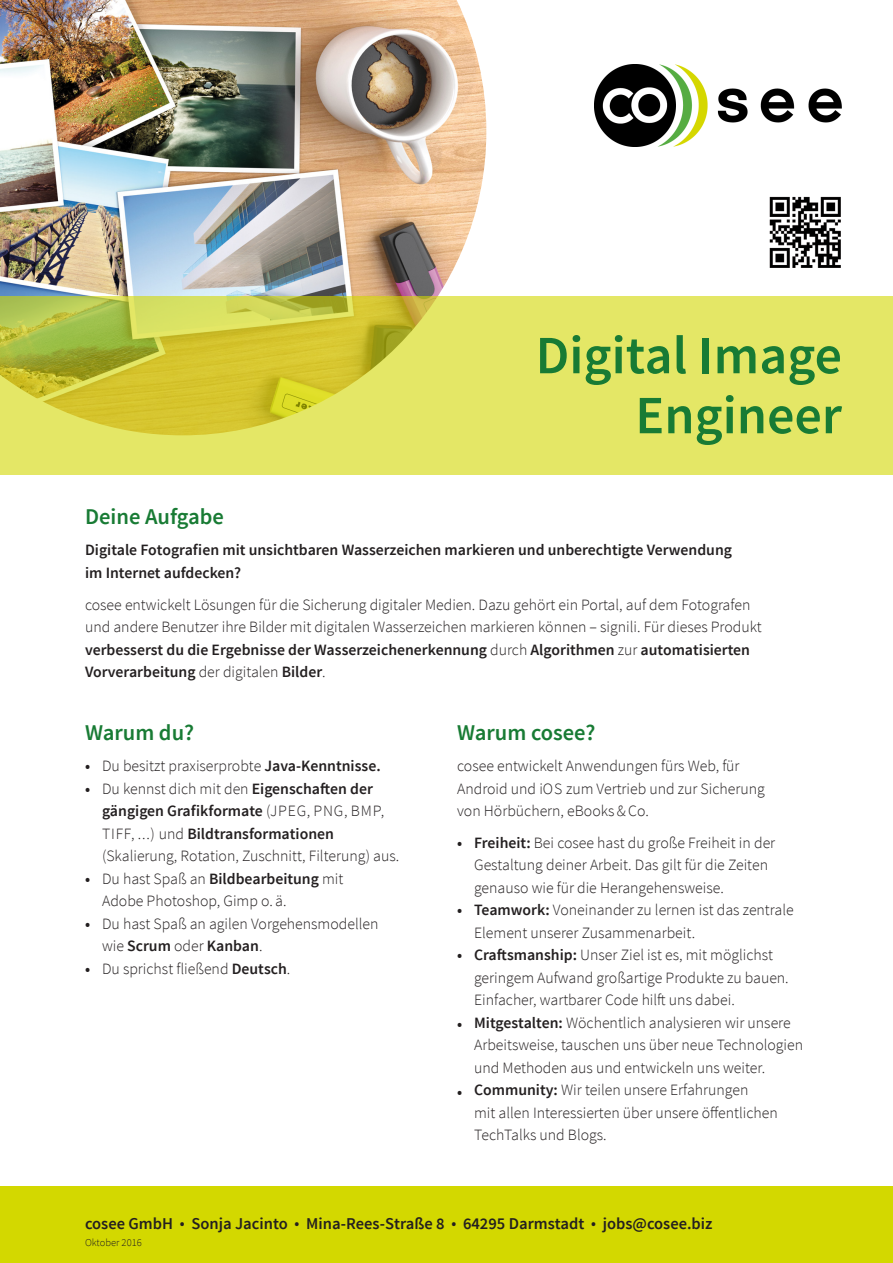
<style>
.page{position:relative;width:893px;height:1263px;background:#fff}
.page>*{position:absolute;margin:0;border:0;box-sizing:border-box;transform-origin:0 0}
.t1{font:600 54px/60px "Source Sans Pro";color:#187b34;text-align:right}
.t2{font:600 22.5px "Source Sans Pro";color:#187b34}
.t3{font:600 16.5px "Source Sans Pro";color:#231f20}
.t4{font:300 15.75px/22.5px "Source Sans Pro";color:#231f20}
.t5{font:600 15.75px/22.5px "Source Sans Pro";color:#231f20}
.t6{font:300 10.5px "Source Sans Pro";color:#231f20}
.s1{font-weight:600}
.s2{font-size:15px}
</style>
<div class="page">
<img style="left:0;top:0;width:486px;height:297px">
<div style="left:0;top:1186px;width:893px;height:77px;background:#d3d800"></div>
<svg style="left:0;top:297px;width:893px;height:178px;background:#dbdc58"></svg>
<img style="left:769px;top:196px;width:72px;height:72px">
<img style="left:594px;top:65px;width:248px;height:82px">
<h1 class="t1" style="left:536px;top:327px;width:308px">Digital Image<br>Engineer</h1>
<h2 class="t2" style="left:85px;top:502px;width:140px">Deine Aufgabe</h2>
<p class="t5" style="left:85px;top:539px;width:648px">Digitale Fotografien mit unsichtbaren Wasserzeichen markieren und unberechtigte Verwendung im Internet aufdecken?</p>
<p class="t4" style="left:85px;top:593px;width:678px">cosee entwickelt Lösungen für die Sicherung digitaler Medien. Dazu gehört ein Portal, auf dem Fotografen und andere Benutzer ihre Bilder mit digitalen Wasserzeichen markieren können – signili. Für dieses Produkt <span class="s1">verbesserst du die Ergebnisse der Wasserzeichenerkennung</span> durch <span class="s1">Algorithmen</span> zur <span class="s1">automatisierten Vorverarbeitung</span> der digitalen <span class="s1">Bilder</span>.</p>
<h2 class="t2" style="left:85px;top:718px;width:111px">Warum du?</h2>
<p class="t4" style="left:85px;top:755px;width:297px"><span class="s1">•</span> Du besitzt praxiserprobte <span class="s1">Java-Kenntnisse.</span></p>
<p class="t4" style="left:102px;top:777px;width:299px;text-indent:-17px"><span class="s1">•</span> Du kennst dich mit den <span class="s1">Eigenschaften der gängigen Grafikformate</span> (JPEG, PNG, BMP, TIFF, ...) und <span class="s1">Bildtransformationen </span>(Skalierung, Rotation, Zuschnitt, Filterung) aus.</p>
<p class="t4" style="left:102px;top:867px;width:243px;text-indent:-17px"><span class="s1">•</span> Du hast Spaß an <span class="s1">Bildbearbeitung</span> mit<br>Adobe Photoshop, Gimp o. ä.</p>
<p class="t4" style="left:102px;top:912px;width:278px;text-indent:-17px"><span class="s1">•</span> Du hast Spaß an agilen Vorgehensmodellen wie <span class="s1">Scrum</span> oder <span class="s1">Kanban</span>.</p>
<p class="t4" style="left:85px;top:957px;width:207px"><span class="s1">•</span> Du sprichst fließend <span class="s1">Deutsch</span>.</p>
<h2 class="t2" style="left:457px;top:718px;width:140px">Warum cosee?</h2>
<p class="t4" style="left:457px;top:755px;width:309px">cosee entwickelt Anwendungen fürs Web, für<br>Android und iOS zum Vertrieb und zur Sicherung von Hörbüchern, eBooks &amp; Co.</p>
<p class="t4" style="left:474px;top:831px;width:303px;text-indent:-17px"><span class="s1">• Freiheit:</span> Bei cosee hast du große Freiheit in der<br>Gestaltung deiner Arbeit. Das gilt für die Zeiten genauso wie für die Herangehensweise.</p>
<p class="t4" style="left:474px;top:899px;width:321px;text-indent:-17px"><span class="s1">• Teamwork:</span> Voneinander zu lernen ist das zentrale<br>Element unserer Zusammenarbeit.</p>
<p class="t4" style="left:474px;top:944px;width:316px;text-indent:-17px"><span class="s1">• Craftsmanship:</span> Unser Ziel ist es, mit möglichst geringem Aufwand großartige Produkte zu bauen.<br>Einfacher, wartbarer Code hilft uns dabei.</p>
<p class="t4" style="left:474px;top:1011px;width:331px;text-indent:-17px"><span class="s1">• Mitgestalten:</span> Wöchentlich analysieren wir unsere<br>Arbeitsweise, tauschen uns über neue Technologien und Methoden aus und entwickeln uns weiter.</p>
<p class="t4" style="left:474px;top:1079px;width:305px;text-indent:-17px"><span class="s1">• Community:</span> Wir teilen unsere Erfahrungen<br>mit allen Interessierten über unsere öffentlichen<br>TechTalks und Blogs.</p>
<p class="t3" style="left:85px;top:1213px;width:629px">cosee GmbH <span class="s2">•</span> Sonja Jacinto <span class="s2">•</span> Mina-Rees-Straße 8 <span class="s2">•</span> 64295 Darmstadt <span class="s2">•</span> jobs@cosee.biz</p>
<p class="t6" style="left:85px;top:1236px;width:58px">Oktober 2016</p>
</div>
